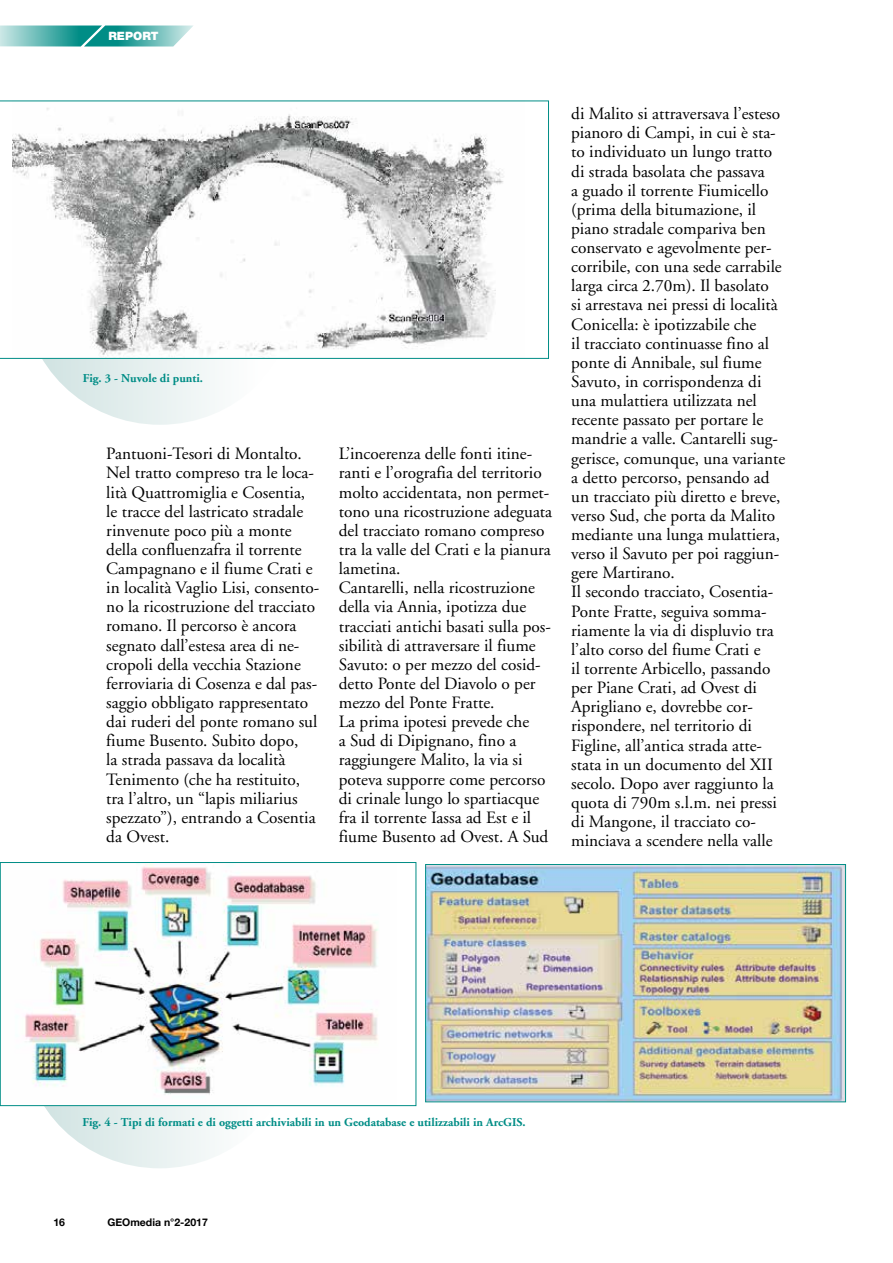
<style>
.page{position:relative;width:893px;height:1263px;background:#fff}
.page>*{position:absolute;margin:0;border:0;box-sizing:border-box;transform-origin:0 0}
.t1{font:17.25px/19.2px "Adobe Garamond";color:#000}
.t2{font:700 12px "Adobe Garamond";color:#008d86}
.t3{font:900 11.55px "Helvetica Neue";color:#fff}
.t4{font:700 10.5px "Helvetica Neue";color:#000}
</style>
<div class="page">
<svg style="left:0;top:26px;width:193px;height:21px;background:#5fb7b3"></svg>
<svg style="left:24px;top:904px;width:272px;height:264px;fill:#e8f1f1"></svg>
<img style="left:24px;top:864px;width:354px;height:240px">
<div style="left:0;top:862px;width:416px;height:244px;border:1px solid #008d86"></div>
<svg style="left:24px;top:161px;width:272px;height:264px;fill:#e9f2f1"></svg>
<svg style="left:0;top:101px;width:549px;height:258px"></svg>
<img style="left:427px;top:866px;width:417px;height:234px">
<div style="left:425px;top:864px;width:421px;height:238px;border:1px solid #008d86"></div>
<p class="t3" style="left:108px;top:29px;width:52px">REPORT</p>
<p class="t2" style="left:83px;top:372px;width:122px">Fig. 3 - Nuvole di punti.</p>
<p class="t1" style="left:106px;top:445px;width:215px">Pantuoni-Tesori di Montalto.<br>Nel tratto compreso tra le loca&shy;lità Quattromiglia e Cosentia, le tracce del lastricato stradale rinvenute poco più a monte della confluenzafra il torrente<br>Campagnano e il fiume Crati e in località Vaglio Lisi, consento&shy;no la ricostruzione del tracciato romano. Il percorso è ancora segnato dall’estesa area di ne&shy;cropoli della vecchia Stazione ferroviaria di Cosenza e dal pas&shy;saggio obbligato rappresentato dai ruderi del ponte romano sul fiume Busento. Subito dopo,<br>la strada passava da località<br>Tenimento (che ha restituito, tra l’altro, un “lapis miliarius spezzato”), entrando a Cosentia da Ovest.</p>
<p class="t1" style="left:339px;top:445px;width:215px">L’incoerenza delle fonti itine&shy;ranti e l’orografia del territorio molto accidentata, non permet&shy;tono una ricostruzione adeguata del tracciato romano compreso tra la valle del Crati e la pianura lametina.<br>Cantarelli, nella ricostruzione della via Annia, ipotizza due tracciati antichi basati sulla pos&shy;sibilità di attraversare il fiume<br>Savuto: o per mezzo del cosid&shy;detto Ponte del Diavolo o per mezzo del Ponte Fratte.<br>La prima ipotesi prevede che<br>a Sud di Dipignano, fino a raggiungere Malito, la via si poteva supporre come percorso di crinale lungo lo spartiacque fra il torrente Iassa ad Est e il fiume Busento ad Ovest. A Sud</p>
<p class="t1" style="left:571px;top:104px;width:216px">di Malito si attraversava l’esteso pianoro di Campi, in cui è sta&shy;to individuato un lungo tratto di strada basolata che passava<br>a guado il torrente Fiumicello (prima della bitumazione, il piano stradale compariva ben conservato e agevolmente per&shy;corribile, con una sede carrabile larga circa 2.70m). Il basolato<br>si arrestava nei pressi di località<br>Conicella: è ipotizzabile che<br>il tracciato continuasse fino al ponte di Annibale, sul fiume<br>Savuto, in corrispondenza di una mulattiera utilizzata nel recente passato per portare le mandrie a valle. Cantarelli sug&shy;gerisce, comunque, una variante a detto percorso, pensando ad un tracciato più diretto e breve, verso Sud, che porta da Malito mediante una lunga mulattiera, verso il Savuto per poi raggiun&shy;gere Martirano.<br>Il secondo tracciato, Cosentia-<br>Ponte Fratte, seguiva somma&shy;riamente la via di displuvio tra l’alto corso del fiume Crati e<br>il torrente Arbicello, passando per Piane Crati, ad Ovest di<br>Aprigliano e, dovrebbe cor&shy;rispondere, nel territorio di<br>Figline, all’antica strada atte&shy;stata in un documento del XII secolo. Dopo aver raggiunto la quota di 790m s.l.m. nei pressi di Mangone, il tracciato co&shy;minciava a scendere nella valle</p>
<p class="t2" style="left:82px;top:1116px;width:445px">Fig. 4 - Tipi di formati e di oggetti archiviabili in un Geodatabase e utilizzabili in ArcGIS.</p>
<p class="t4" style="left:53px;top:1214px;width:13px">16</p>
<p class="t4" style="left:107px;top:1214px;width:102px">GEOmedia n°2-2017</p>
</div>
